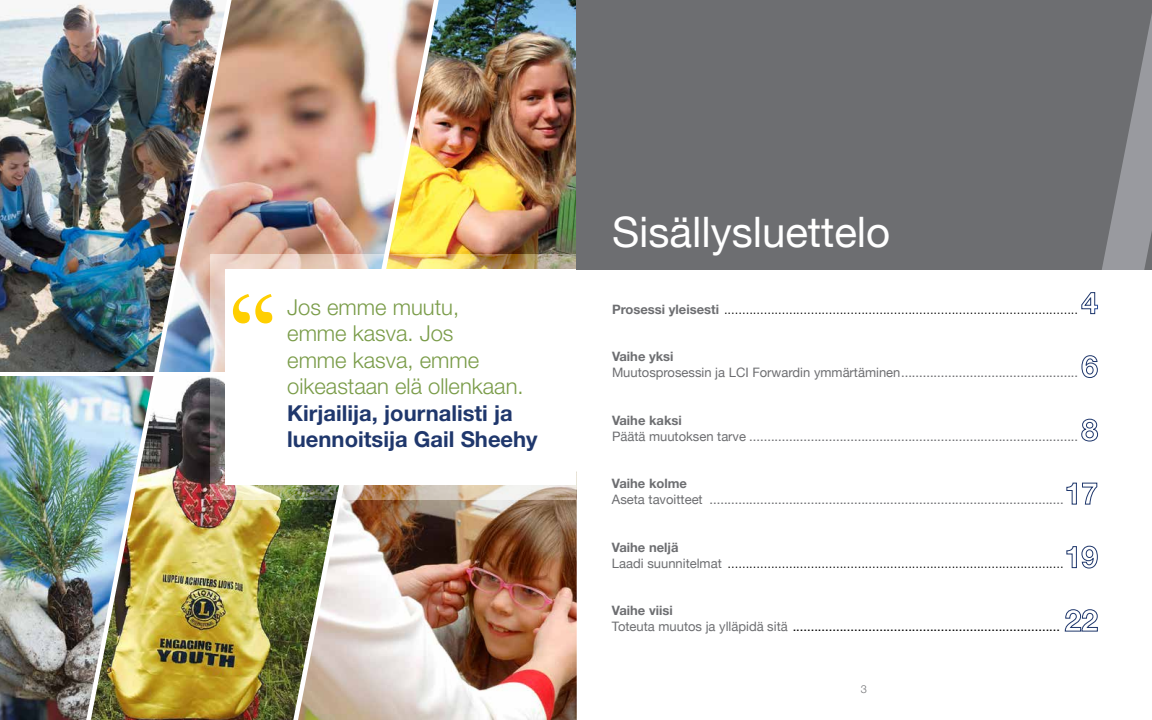
<style>
.page{position:relative;width:1152px;height:720px;background:#fff}
.page>*{position:absolute;margin:0;border:0;box-sizing:border-box;transform-origin:0 0}
.t1{font:110px "Sabon";color:#ffcf01}
.t2{font:42px "Helvetica Neue";color:#fff}
.t3{font:300 22px/26.4px "Helvetica Neue";color:#7a9c49}
.t4{font:700 22px/26.4px "Helvetica Neue";color:#1f376c}
.t5{font:13px "Helvetica Neue";color:#6d6e71}
.t6{font:300 13px/16px "Helvetica Neue";color:#000}
.t7{font:13px/16px "Helvetica Neue";color:#000}
.t8{font:700 13px "Helvetica Neue";color:#6d6e71}
.t9{font:300 11px "Helvetica Neue";color:#6d6e71}
.s1{font-weight:700;color:#6d6e71}
.s2{font-weight:400;color:#6d6e71}
.s3{color:#6d6e71}
</style>
<div class="page">
<img style="left:0;top:1px;width:159px;height:371px">
<img style="left:0;top:376px;width:91px;height:344px">
<img style="left:159px;top:0;width:224px;height:372px">
<img style="left:91px;top:376px;width:207px;height:344px">
<img style="left:383px;top:0;width:193px;height:254px">
<img style="left:298px;top:472px;width:279px;height:248px">
<img style="left:210px;top:254px;width:366px;height:246px">
<div style="left:225px;top:270px;width:351px;height:215px;background:#fff"></div>
<div style="left:576px;top:0;width:576px;height:270px;background:#6d6e71"></div>
<svg style="left:1081px;top:355px;width:17px;height:23px"></svg>
<svg style="left:1081px;top:418px;width:17px;height:24px"></svg>
<svg style="left:1066px;top:482px;width:32px;height:23px"></svg>
<svg style="left:1066px;top:545px;width:32px;height:24px"></svg>
<svg style="left:1064px;top:609px;width:34px;height:23px"></svg>
<svg style="left:1081px;top:14px;width:71px;height:300px"></svg>
<h1 class="t1" style="left:222px;top:267px;width:63px">“</h1>
<h3 class="t3" style="left:287px;top:293px;width:238px">Jos emme muutu, emme kasva. Jos<br>emme kasva, emme oikeastaan elä ollenkaan.</h3>
<h3 class="t4" style="left:287px;top:399px;width:252px">Kirjailija, journalisti ja luennoitsija Gail Sheehy</h3>
<h2 class="t2" style="left:612px;top:202px;width:280px">Sisällysluettelo</h2>
<p class="t6" style="left:612px;top:301px;width:468px"><span class="s1">Prosessi yleisesti</span> ..................................................................................................</p>
<p class="t8" style="left:612px;top:348px;width:63px">Vaihe yksi</p>
<p class="t5" style="left:612px;top:363px;width:468px">Muutosprosessin ja LCI Forwardin ymmärtäminen.................................................</p>
<p class="t8" style="left:612px;top:412px;width:71px">Vaihe kaksi</p>
<p class="t5" style="left:612px;top:427px;width:468px">Päätä muutoksen tarve ...........................................................................................</p>
<p class="t8" style="left:612px;top:475px;width:77px">Vaihe kolme</p>
<p class="t5" style="left:612px;top:490px;width:453px">Aseta tavoitteet ..................................................................................................</p>
<p class="t6" style="left:612px;top:539px;width:453px"><span class="s1">Vaihe neljä<br></span><span class="s2">Laadi suunnitelmat</span> .............................................................................................</p>
<p class="t7" style="left:612px;top:603px;width:450px"><span class="s1">Vaihe viisi<br></span><span class="s3">Toteuta muutos ja ylläpidä sitä</span> ..........................................................................</p>
<p class="t9" style="left:861px;top:682px;width:8px">3</p>
</div>
